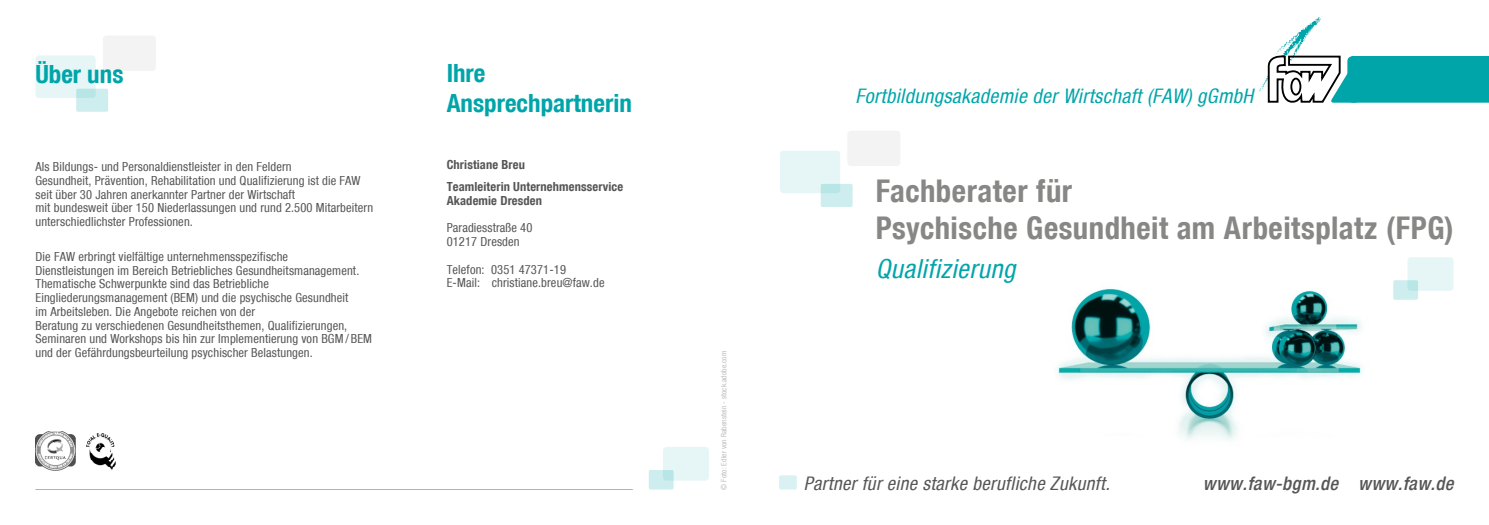
<style>
.page{position:relative;width:1489px;height:525px;background:#fff}
.page>*{position:absolute;margin:0;border:0;box-sizing:border-box;transform-origin:0 0}
.Titel_Titelseite{font:700 condensed 31.25px "Helvetica Neue";letter-spacing:.015em;color:#878786}
.t1{font:italic condensed 26.25px "Helvetica Neue";letter-spacing:.02em;color:#00a5aa}
.Briefbogen_Überschri{font:700 condensed 25px "Helvetica Neue";color:#00a5aa}
.Firmierung{font:italic condensed 20px "Helvetica Neue";letter-spacing:.02em;color:#00a5aa}
.Kompetenzaussage{font:italic condensed 18.75px "Helvetica Neue";letter-spacing:.02em;color:#565656}
.Kompetenzaussage-2{font:italic 500 condensed 18.75px "Helvetica Neue";letter-spacing:.02em;color:#565656}
.Adressfeld{font:condensed 12.5px/13.8px "Bfz";letter-spacing:.01em;color:#565656}
.Adressfeld-2{font:700 condensed 12.5px "Helvetica Neue";letter-spacing:.01em;color:#565656}
.t2{font:condensed 7.5px "Bfz";letter-spacing:.01em;color:#bbbcbd}
</style>
<div class="page">
<div style="left:35px;top:55px;width:61px;height:43px;background:#e6f6f6;border-radius:4px"></div>
<div style="left:103px;top:35px;width:53px;height:36px;background:#f3f3f3;border-radius:4px"></div>
<svg style="left:76px;top:89px;width:32px;height:23px"></svg>
<div style="left:663px;top:446px;width:46px;height:34px;background:#e6f6f6;border-radius:4px"></div>
<svg style="left:648px;top:469px;width:25px;height:20px"></svg>
<hr style="left:35px;top:489px;width:597px;height:1px;background:#b1b2b3">
<svg style="left:1259px;top:17px;width:229px;height:86px"></svg>
<div style="left:1290px;top:78px;width:11px;height:17px;border:2px solid #000;border-radius:50%"></div>
<div style="left:779px;top:475px;width:17px;height:14px;background:#d9f1f2;border-radius:2px"></div>
<div style="left:1407px;top:257px;width:46px;height:34px;background:#e6f6f6;border-radius:4px"></div>
<div style="left:1393px;top:280px;width:24px;height:19px;background:linear-gradient(to right,#d2eff0,#c0e8ea);border-radius:2px"></div>
<div style="left:780px;top:150px;width:60px;height:43px;background:#e6f6f6;border-radius:4px"></div>
<div style="left:847px;top:131px;width:53px;height:35px;background:#f3f3f3;border-radius:4px"></div>
<svg style="left:820px;top:184px;width:32px;height:23px"></svg>
<img style="left:1057px;top:288px;width:304px;height:152px">
<img style="left:86px;top:433px;width:30px;height:36px">
<img style="left:35px;top:431px;width:40px;height:39px">
<p class="Briefbogen_Überschri" style="left:35px;top:59px;width:89px">Über uns</p>
<p class="Briefbogen_Überschri" style="left:446px;top:58px;width:40px">Ihre</p>
<p class="Briefbogen_Überschri" style="left:446px;top:88px;width:187px">Ansprechpartnerin</p>
<p class="Adressfeld" style="left:35px;top:160px;width:339px">Als Bildungs- und Personaldienstleister in den Feldern<br>Gesundheit, Prävention, Rehabilitation und Qualifizierung ist die FAW seit über 30 Jahren anerkannter Partner der Wirtschaft<br>mit bundesweit über 150 Niederlassungen und rund 2.500 Mitarbeitern unterschiedlichster Professionen.</p>
<p class="Adressfeld" style="left:35px;top:249px;width:338px">Die FAW erbringt vielfältige unternehmensspezifische<br>Dienstleistungen im Bereich Betriebliches Gesundheitsmanagement.<br>Thematische Schwerpunkte sind das Betriebliche Eingliederungsmanagement (BEM) und die psychische Gesundheit<br>im Arbeitsleben. Die Angebote reichen von der<br>Beratung zu verschiedenen Gesundheitsthemen, Qualifizierungen, Seminaren und Workshops bis hin zur Implementierung von BGM / BEM und der Gefährdungsbeurteilung psychischer Belastungen.</p>
<p class="Adressfeld-2" style="left:446px;top:156px;width:80px">Christiane Breu</p>
<p class="Adressfeld-2" style="left:446px;top:179px;width:178px">Teamleiterin Unternehmensservice</p>
<p class="Adressfeld-2" style="left:446px;top:193px;width:97px">Akademie Dresden</p>
<p class="Adressfeld" style="left:446px;top:221px;width:87px">Paradiesstraße 40</p>
<p class="Adressfeld" style="left:446px;top:234px;width:74px">01217 Dresden</p>
<p class="Adressfeld" style="left:446px;top:262px;width:121px">Telefon: 0351 47371-19</p>
<p class="Adressfeld" style="left:446px;top:276px;width:159px">E-Mail: christiane.breu@faw.de</p>
<p class="t2" style="left:719px;top:489px;width:140px;rotate:-90deg">© Foto: Edler von Rabenstein - stock.adobe.com</p>
<p class="Firmierung" style="left:855px;top:84px;width:399px">Fortbildungsakademie der Wirtschaft (FAW) gGmbH</p>
<p class="Titel_Titelseite" style="left:875px;top:172px;width:198px">Fachberater für</p>
<p class="Titel_Titelseite" style="left:875px;top:208px;width:579px">Psychische Gesundheit am Arbeitsplatz (FPG)</p>
<p class="t1" style="left:875px;top:254px;width:141px">Qualifizierung</p>
<p class="Kompetenzaussage" style="left:803px;top:471px;width:307px">Partner für eine starke berufliche Zukunft.</p>
<p class="Kompetenzaussage-2" style="left:1202px;top:471px;width:252px">www.faw-bgm.de www.faw.de</p>
</div>
